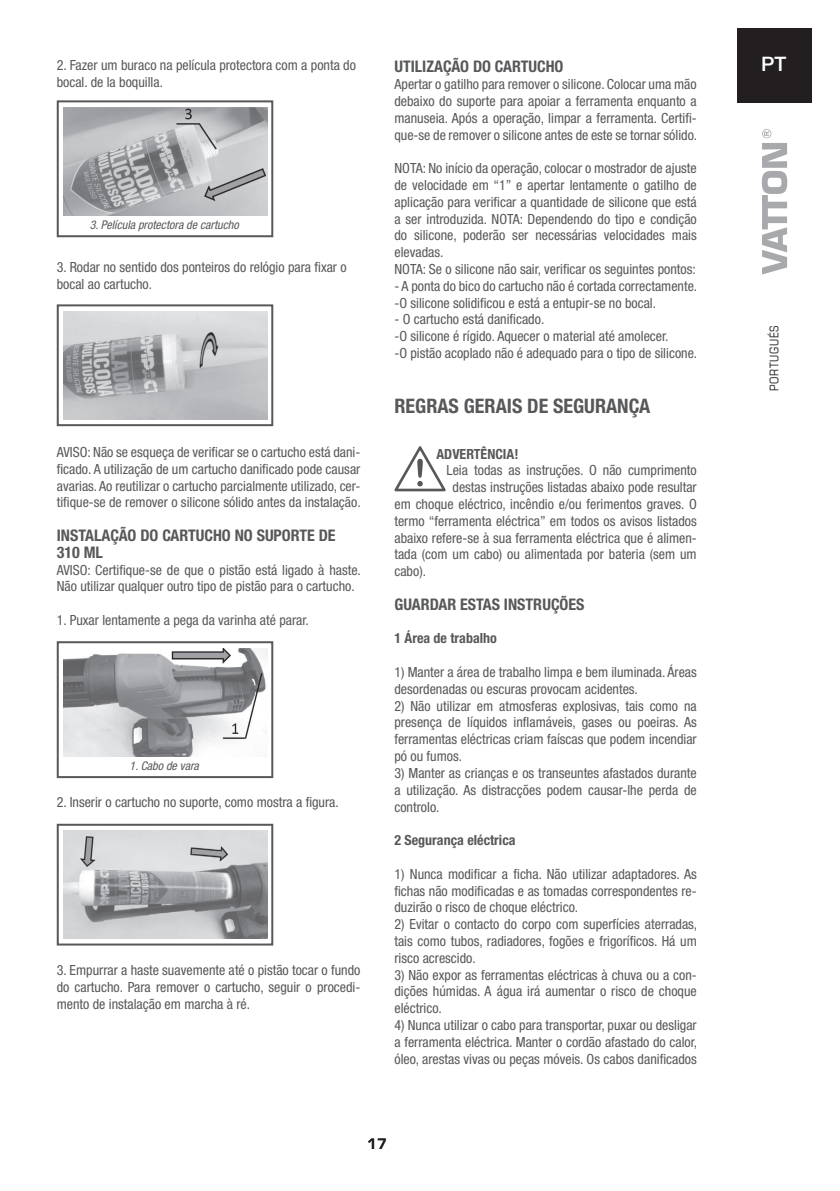
<style>
.page{position:relative;width:840px;height:1191px;background:#fff}
.page>*{position:absolute;margin:0;border:0;box-sizing:border-box;transform-origin:0 0}
.t1{font:700 condensed 20px "Helvetica Neue LT Std";color:#57585a}
.t2{font:500 20px "Helvetica Neue LT Std";color:#fff}
.t3{font:700 condensed 16px/16.8px "Helvetica Neue LT Std";color:#57585a}
.t4{font:condensed 14px/16.8px "Helvetica Neue LT Std";color:#57585a;text-align:justify}
.t5{font:700 condensed 14px "Helvetica Neue LT Std";color:#57585a}
.t6{font:600 14px "Eurostile LT Std";color:#231f20}
.t7{font:italic condensed 12px "Helvetica Neue LT Std";color:#57585a}
.t8{font:condensed 12px "Eurostile LT Std";letter-spacing:.05em;color:#231f20}
</style>
<div class="page">
<div style="left:737px;top:28px;width:74px;height:74px;background:#231f20"></div>
<svg style="left:761px;top:129px;width:25px;height:145px"></svg>
<svg style="left:394px;top:446px;width:51px;height:45px"></svg>
<img style="left:63px;top:830px;width:204px;height:108px">
<div style="left:57px;top:823px;width:216px;height:122px;border:2px solid #57585a"></div>
<img style="left:63px;top:311px;width:204px;height:108px">
<div style="left:57px;top:304px;width:216px;height:122px;border:2px solid #57585a"></div>
<img style="left:63px;top:107px;width:204px;height:108px">
<div style="left:57px;top:100px;width:216px;height:137px;border:2px solid #57585a"></div>
<img style="left:63px;top:648px;width:204px;height:108px">
<div style="left:57px;top:641px;width:216px;height:137px;border:2px solid #57585a"></div>
<p class="t4" style="left:57px;top:57px;width:300px">2. Fazer um buraco na película protectora com a ponta do bocal. de la boquilla.</p>
<p class="t7" style="left:90px;top:218px;width:150px">3. Película protectora de cartucho</p>
<p class="t4" style="left:57px;top:259px;width:291px">3. Rodar no sentido dos ponteiros do relógio para fixar o bocal ao cartucho.</p>
<p class="t4" style="left:57px;top:443px;width:305px">AVISO: Não se esqueça de verificar se o cartucho está dani&shy;ficado. A utilização de um cartucho danificado pode causar avarias. Ao reutilizar o cartucho parcialmente utilizado, cer&shy;tifique-se de remover o silicone sólido antes da instalação.</p>
<p class="t3" style="left:57px;top:527px;width:280px">INSTALAÇÃO DO CARTUCHO NO SUPORTE DE<br>310 ML</p>
<p class="t4" style="left:57px;top:561px;width:305px">AVISO: Certifique-se de que o pistão está ligado à haste.<br>Não utilizar qualquer outro tipo de pistão para o cartucho.</p>
<p class="t4" style="left:57px;top:611px;width:253px">1. Puxar lentamente a pega da varinha até parar.</p>
<p class="t7" style="left:130px;top:759px;width:71px">1. Cabo de vara</p>
<p class="t4" style="left:57px;top:793px;width:283px">2. Inserir o cartucho no suporte, como mostra a figura.</p>
<p class="t4" style="left:57px;top:961px;width:305px">3. Empurrar a haste suavemente até o pistão tocar o fundo do cartucho. Para remover o cartucho, seguir o procedi&shy;mento de instalação em marcha à ré.</p>
<p class="t3" style="left:394px;top:58px;width:170px">UTILIZAÇÃO DO CARTUCHO</p>
<p class="t4" style="left:394px;top:76px;width:304px">Apertar o gatilho para remover o silicone. Colocar uma mão debaixo do suporte para apoiar a ferramenta enquanto a manuseia. Após a operação, limpar a ferramenta. Certifi&shy;que-se de remover o silicone antes de este se tornar sólido.</p>
<p class="t4" style="left:394px;top:160px;width:304px;text-align:left">NOTA: No início da operação, colocar o mostrador de ajuste de velocidade em “1” e apertar lentamente o gatilho de aplicação para verificar a quantidade de silicone que está a ser introduzida. NOTA: Dependendo do tipo e condição do silicone, poderão ser necessárias velocidades mais elevadas.<br>NOTA: Se o silicone não sair, verificar os seguintes pontos:</p>
<p class="t4" style="left:394px;top:277px;width:304px">- A ponta do bico do cartucho não é cortada correctamente. -O silicone solidificou e está a entupir-se no bocal.</p>
<p class="t4" style="left:394px;top:311px;width:304px;text-align:left">- O cartucho está danificado.<br>-O silicone é rígido. Aquecer o material até amolecer.<br>-O pistão acoplado não é adequado para o tipo de silicone.</p>
<h1 class="t1" style="left:394px;top:394px;width:257px">REGRAS GERAIS DE SEGURANÇA</h1>
<p class="t5" style="left:436px;top:445px;width:83px">ADVERTÊNCIA!</p>
<p class="t4" style="left:446px;top:462px;width:251px">Leia todas as instruções. O não cumprimento</p>
<p class="t4" style="left:452px;top:479px;width:246px">destas instruções listadas abaixo pode resultar</p>
<p class="t4" style="left:394px;top:495px;width:304px">em choque eléctrico, incêndio e/ou ferimentos graves. O</p>
<p class="t4" style="left:394px;top:512px;width:304px">termo “ferramenta eléctrica” em todos os avisos listados</p>
<p class="t4" style="left:394px;top:529px;width:304px">abaixo refere-se à sua ferramenta eléctrica que é alimen-</p>
<p class="t4" style="left:394px;top:546px;width:303px">tada (com um cabo) ou alimentada por bateria (sem um</p>
<p class="t4" style="left:394px;top:563px;width:33px">cabo).</p>
<p class="t3" style="left:394px;top:595px;width:191px">GUARDAR ESTAS INSTRUÇÕES</p>
<p class="t5" style="left:394px;top:630px;width:104px">1 Área de trabalho</p>
<p class="t4" style="left:394px;top:663px;width:304px">1) Manter a área de trabalho limpa e bem iluminada. Áreas desordenadas ou escuras provocam acidentes.</p>
<p class="t4" style="left:394px;top:697px;width:303px">2) Não utilizar em atmosferas explosivas, tais como na presença de líquidos inflamáveis, gases ou poeiras. As ferramentas eléctricas criam faíscas que podem incendiar pó ou fumos.</p>
<p class="t4" style="left:394px;top:764px;width:304px">3) Manter as crianças e os transeuntes afastados durante a utilização. As distracções podem causar-lhe perda de controlo.</p>
<p class="t5" style="left:394px;top:831px;width:122px">2 Segurança eléctrica</p>
<p class="t4" style="left:394px;top:865px;width:304px">1) Nunca modificar a ficha. Não utilizar adaptadores. As fichas não modificadas e as tomadas correspondentes re&shy;duzirão o risco de choque eléctrico.</p>
<p class="t4" style="left:394px;top:915px;width:304px">2) Evitar o contacto do corpo com superfícies aterradas, tais como tubos, radiadores, fogões e frigoríficos. Há um risco acrescido.</p>
<p class="t4" style="left:394px;top:966px;width:304px">3) Não expor as ferramentas eléctricas à chuva ou a con&shy;dições húmidas. A água irá aumentar o risco de choque eléctrico.</p>
<p class="t4" style="left:394px;top:1016px;width:304px">4) Nunca utilizar o cabo para transportar, puxar ou desligar a ferramenta eléctrica. Manter o cordão afastado do calor, óleo, arestas vivas ou peças móveis. Os cabos danificados</p>
<p class="t6" style="left:367px;top:1135px;width:21px">17</p>
<h1 class="t2" style="left:760px;top:52px;width:27px">PT</h1>
<p class="t8" style="left:766px;top:391px;width:67px;rotate:-90deg">PORTUGUÉS</p>
</div>
